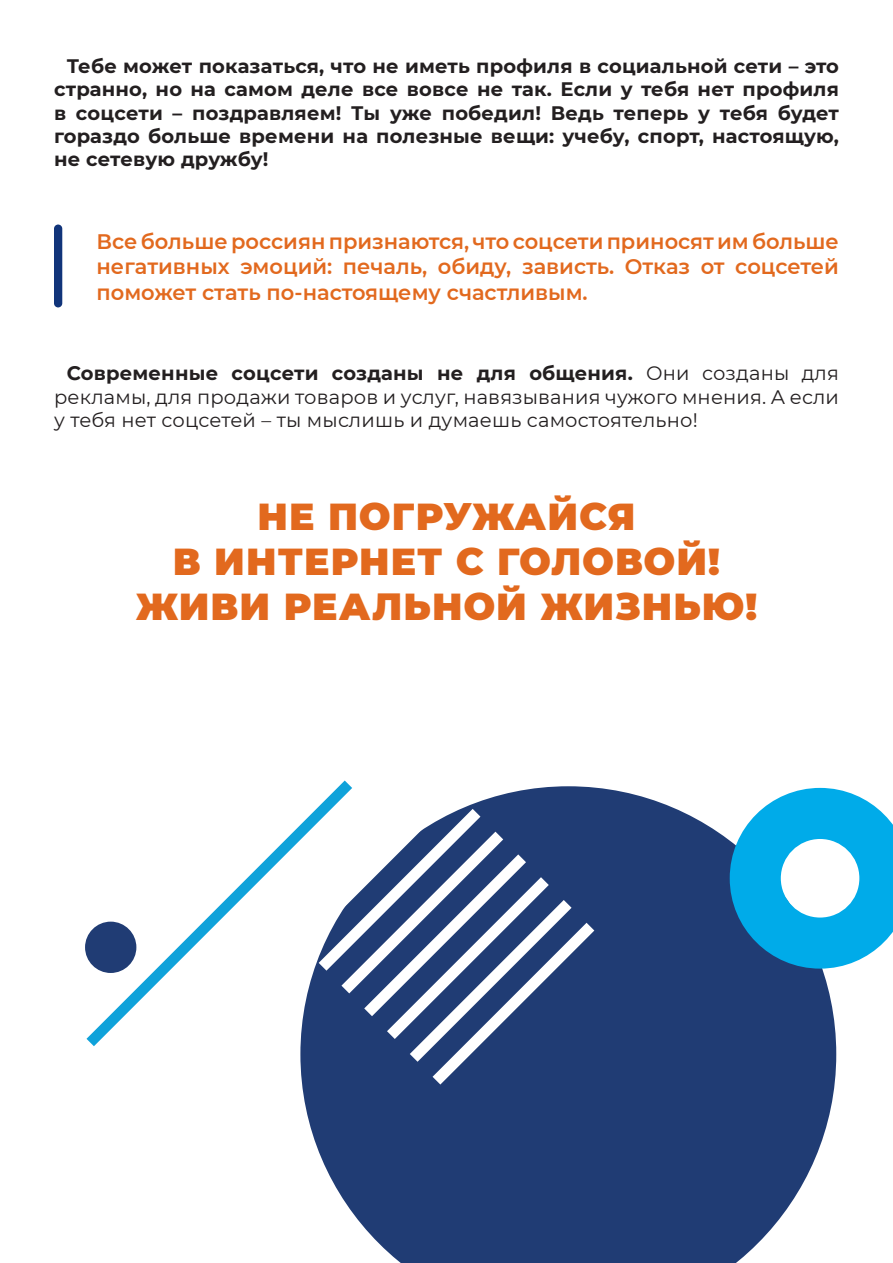
<style>
.page{position:relative;width:893px;height:1263px;background:#fff}
.page>*{position:absolute;margin:0;border:0;box-sizing:border-box;transform-origin:0 0}
.t1{font:900 37.5px/45px "Montserrat";letter-spacing:.03em;color:#e2691e;text-align:center}
.t2{font:600 21px/25.2px "Montserrat";color:#e2691e;text-align:justify}
.t3{font:700 19.5px/23.4px "Montserrat";letter-spacing:.01em;color:#231f20;text-align:justify}
.t4{font:19.5px/23.4px "Montserrat";letter-spacing:.01em;color:#231f20;text-align:justify}
.s1{font-weight:700}
</style>
<div class="page">
<svg style="left:302px;top:787px;width:534px;height:476px;background:#375082"></svg>
<svg style="left:86px;top:852px;width:187px;height:194px"></svg>
<svg style="left:273px;top:780px;width:321px;height:304px"></svg>
<svg style="left:730px;top:788px;width:163px;height:181px"></svg>
<div style="left:54px;top:225px;width:8px;height:82px;background:#11347a;border-radius:4px"></div>
<p class="t3" style="left:54px;top:53px;width:786px;text-indent:13px">Тебе может показаться, что не иметь профиля в социальной сети – это странно, но на самом деле все вовсе не так. Если у тебя нет профиля в соцсети – поздравляем! Ты уже победил! Ведь теперь у тебя будет гораздо больше времени на полезные вещи: учебу, спорт, настоящую, не сетевую дружбу!</p>
<p class="t2" style="left:97px;top:228px;width:744px">Все больше россиян признаются, что соцсети приносят им больше негативных эмоций: печаль, обиду, зависть. Отказ от соцсетей поможет стать по-настоящему счастливым.</p>
<p class="t4" style="left:54px;top:361px;width:786px;text-indent:13px"><span class="s1">Современные соцсети созданы не для общения.</span> Они созданы для рекламы, для продажи товаров и услуг, навязывания чужого мнения. А если у тебя нет соцсетей – ты мыслишь и думаешь самостоятельно!</p>
<h1 class="t1" style="left:136px;top:491px;width:623px">НЕ ПОГРУЖАЙСЯ<br>В ИНТЕРНЕТ С ГОЛОВОЙ!<br>ЖИВИ РЕАЛЬНОЙ ЖИЗНЬЮ!</h1>
</div>
